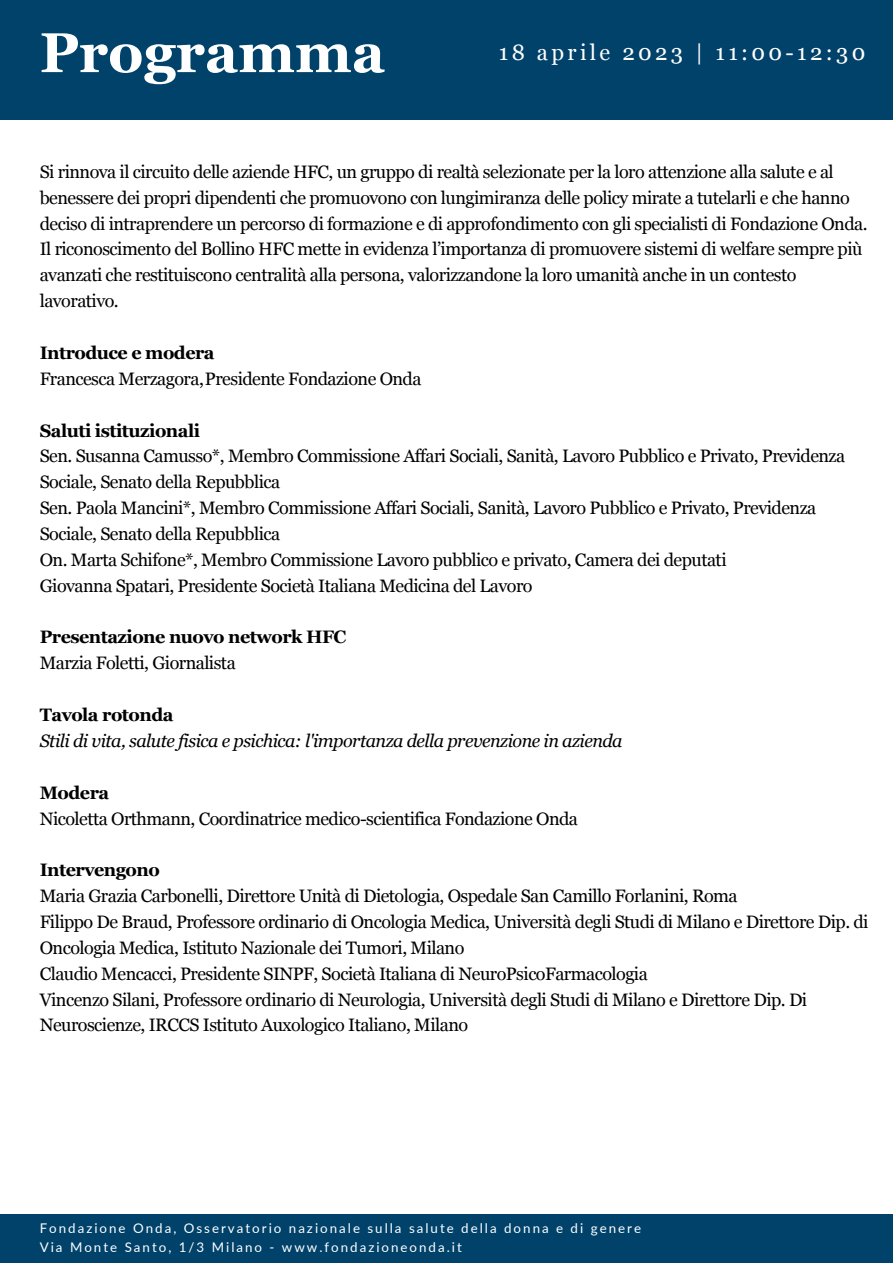
<style>
.page{position:relative;width:893px;height:1264px;background:#fff}
.page>*{position:absolute;margin:0;border:0;box-sizing:border-box;transform-origin:0 0}
.t1{font:700 55.95px "Georgia";color:#fff}
.t2{font:22.2px "Georgia";letter-spacing:.15em;color:#fff}
.t3{font:18px/25.8px "Georgia";letter-spacing:-.03em;color:#000}
.t4{font:700 18px "Georgia";letter-spacing:-.03em;color:#000}
.t5{font:italic 18px "Georgia";letter-spacing:-.03em;color:#000}
.t6{font:13.35px/18.9px "Lato";letter-spacing:.15em;color:#fff}
</style>
<div class="page">
<div style="left:0;top:0;width:892px;height:119px;background:#01426a"></div>
<div style="left:0;top:1214px;width:892px;height:48px;background:#01426a"></div>
<h1 class="t1" style="left:40px;top:21px;width:347px">Programma</h1>
<p class="t2" style="left:498px;top:40px;width:368px">18 aprile 2023 | 11:00-12:30</p>
<p class="t3" style="left:40px;top:159px;width:829px">Si rinnova il circuito delle aziende HFC, un gruppo di realtà selezionate per la loro attenzione alla salute e al benessere dei propri dipendenti che promuovono con lungimiranza delle policy mirate a tutelarli e che hanno deciso di intraprendere un percorso di formazione e di approfondimento con gli specialisti di Fondazione Onda.<br>Il riconoscimento del Bollino HFC mette in evidenza l’importanza di promuovere sistemi di welfare sempre più avanzati che restituiscono centralità alla persona, valorizzandone la loro umanità anche in un contesto lavorativo.</p>
<p class="t4" style="left:40px;top:342px;width:176px">Introduce e modera</p>
<p class="t3" style="left:40px;top:365px;width:383px">Francesca Merzagora,Presidente Fondazione Onda</p>
<p class="t4" style="left:40px;top:420px;width:162px">Saluti istituzionali</p>
<p class="t3" style="left:40px;top:443px;width:806px">Sen. Susanna Camusso*, Membro Commissione Affari Sociali, Sanità, Lavoro Pubblico e Privato, Previdenza Sociale, Senato della Repubblica<br>Sen. Paola Mancini*, Membro Commissione Affari Sociali, Sanità, Lavoro Pubblico e Privato, Previdenza Sociale, Senato della Repubblica<br>On. Marta Schifone*, Membro Commissione Lavoro pubblico e privato, Camera dei deputati<br>Giovanna Spatari, Presidente Società Italiana Medicina del Lavoro</p>
<p class="t4" style="left:40px;top:627px;width:308px">Presentazione nuovo network HFC</p>
<p class="t3" style="left:40px;top:650px;width:197px">Marzia Foletti, Giornalista</p>
<p class="t4" style="left:40px;top:704px;width:135px">Tavola rotonda</p>
<p class="t5" style="left:40px;top:730px;width:584px">Stili di vita, salute fisica e psichica: l'importanza della prevenzione in azienda</p>
<p class="t4" style="left:40px;top:782px;width:71px">Modera</p>
<p class="t3" style="left:40px;top:805px;width:539px">Nicoletta Orthmann, Coordinatrice medico-scientifica Fondazione Onda</p>
<p class="t4" style="left:40px;top:859px;width:121px">Intervengono</p>
<p class="t3" style="left:40px;top:883px;width:830px">Maria Grazia Carbonelli, Direttore Unità di Dietologia, Ospedale San Camillo Forlanini, Roma<br>Filippo De Braud, Professore ordinario di Oncologia Medica, Università degli Studi di Milano e Direttore Dip. di Oncologia Medica, Istituto Nazionale dei Tumori, Milano<br>Claudio Mencacci, Presidente SINPF, Società Italiana di NeuroPsicoFarmacologia<br>Vincenzo Silani, Professore ordinario di Neurologia, Università degli Studi di Milano e Direttore Dip. Di Neuroscienze, IRCCS Istituto Auxologico Italiano, Milano</p>
<p class="t6" style="left:40px;top:1218px;width:603px">Fondazione Onda, Osservatorio nazionale sulla salute della donna e di genere<br>Via Monte Santo, 1/3 Milano - www.fondazioneonda.it</p>
</div>
